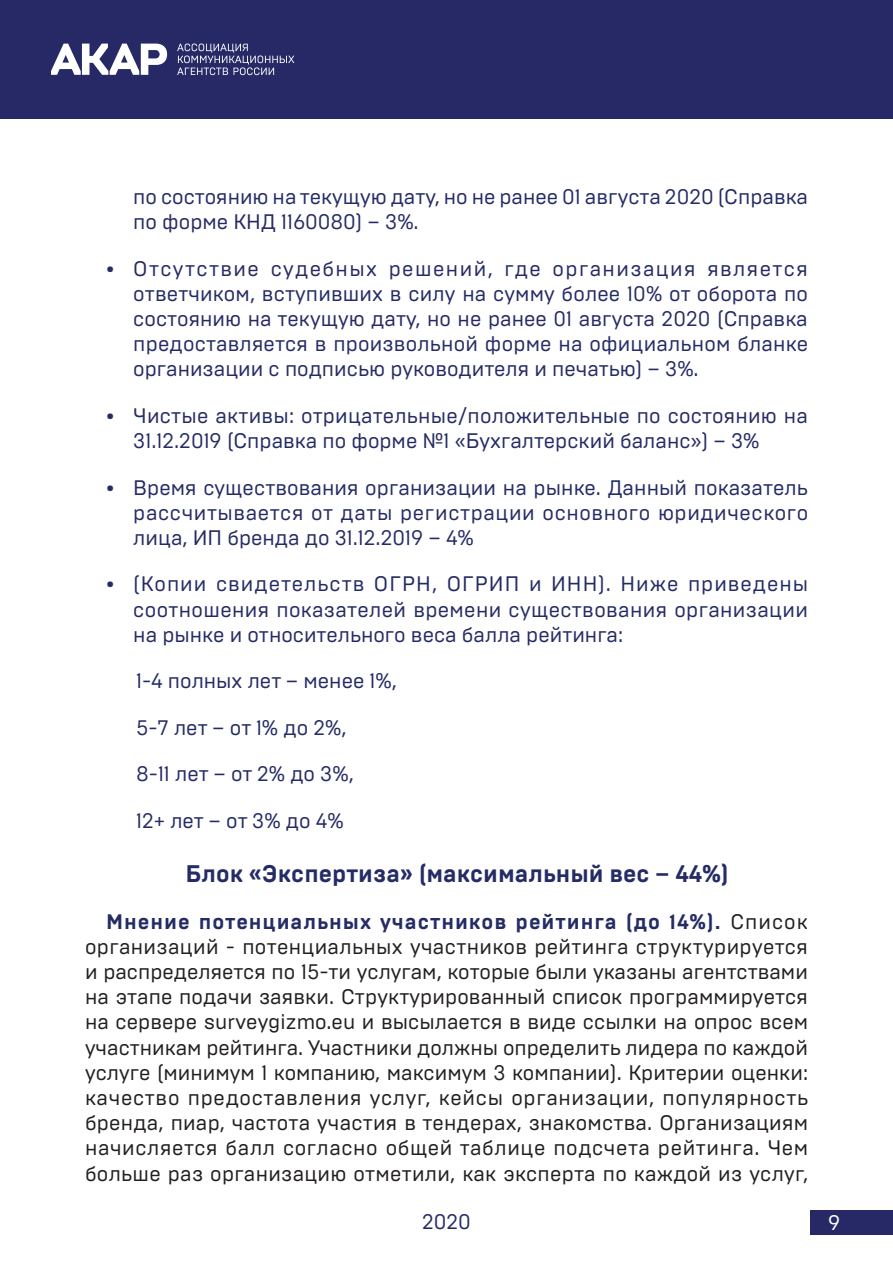
<style>
.page{position:relative;width:893px;height:1263px;background:#fff}
.page>*{position:absolute;margin:0;border:0;box-sizing:border-box;transform-origin:0 0}
.ZAGOLOVOK2{font:700 24px "Brutal Type";color:#252c65}
.text_indent{font:21px/25.2px "Brutal Type";color:#252c65;text-align:justify}
.text_indent-2{font:21px/25.2px "Brutal Type";letter-spacing:.015em;color:#231f20;text-align:justify}
.t1{font:21px "Brutal Type";color:#262966}
.t2{font:21px "Brutal Type";color:#fff}
.s1{font-weight:700;color:#252c65}
</style>
<div class="page">
<div style="left:0;top:0;width:893px;height:119px;background:#262966"></div>
<div style="left:810px;top:1210px;width:83px;height:25px;background:#262966"></div>
<svg style="left:51px;top:44px;width:116px;height:31px"></svg>
<svg style="left:177px;top:44px;width:117px;height:31px"></svg>
<p class="text_indent" style="left:133px;top:184px;width:676px">по состоянию на текущую дату, но не ранее 01 августа 2020 (Справка по форме КНД 1160080) – 3%.</p>
<p class="text_indent" style="left:133px;top:256px;width:676px;text-indent:-27px">• Отсутствие судебных решений, где организация является ответчиком, вступивших в силу на сумму более 10% от оборота по состоянию на текущую дату, но не ранее 01 августа 2020 (Справка предоставляется в произвольной форме на официальном бланке организации с подписью руководителя и печатью) – 3%.</p>
<p class="text_indent" style="left:133px;top:403px;width:676px;text-indent:-27px">• Чистые активы: отрицательные/положительные по состоянию на<br>31.12.2019 (Справка по форме №1 «Бухгалтерский баланс») – 3%</p>
<p class="text_indent" style="left:133px;top:475px;width:676px;text-indent:-27px">• Время существования организации на рынке. Данный показатель рассчитывается от даты регистрации основного юридического лица, ИП бренда до 31.12.2019 – 4%</p>
<p class="text_indent" style="left:133px;top:571px;width:676px;text-indent:-27px">• (Копии свидетельств ОГРН, ОГРИП и ИНН). Ниже приведены соотношения показателей времени существования организации на рынке и относительного веса балла рейтинга:</p>
<p class="text_indent" style="left:136px;top:668px;width:262px">1-4 полных лет – менее 1%,</p>
<p class="text_indent" style="left:136px;top:715px;width:212px">5-7 лет – от 1% до 2%,</p>
<p class="text_indent" style="left:136px;top:761px;width:219px">8-11 лет – от 2% до 3%,</p>
<p class="text_indent" style="left:136px;top:808px;width:209px">12+ лет – от 3% до 4%</p>
<p class="ZAGOLOVOK2" style="left:186px;top:859px;width:545px">Блок «Экспертиза» (максимальный вес – 44%)</p>
<p class="text_indent-2" style="left:85px;top:908px;width:725px;text-indent:21px"><span class="s1">Мнение потенциальных участников рейтинга (до 14%).</span> Список организаций - потенциальных участников рейтинга структурируется и распределяется по 15-ти услугам, которые были указаны агентствами на этапе подачи заявки. Структурированный список программируется на сервере surveygizmo.eu и высылается в виде ссылки на опрос всем участникам рейтинга. Участники должны определить лидера по каждой услуге (минимум 1 компанию, максимум 3 компании). Критерии оценки: качество предоставления услуг, кейсы организации, популярность бренда, пиар, частота участия в тендерах, знакомства. Организациям начисляется балл согласно общей таблице подсчета рейтинга. Чем больше раз организацию отметили, как эксперта по каждой из услуг,</p>
<p class="t1" style="left:422px;top:1209px;width:50px">2020</p>
<p class="t2" style="left:828px;top:1210px;width:14px">9</p>
</div>
